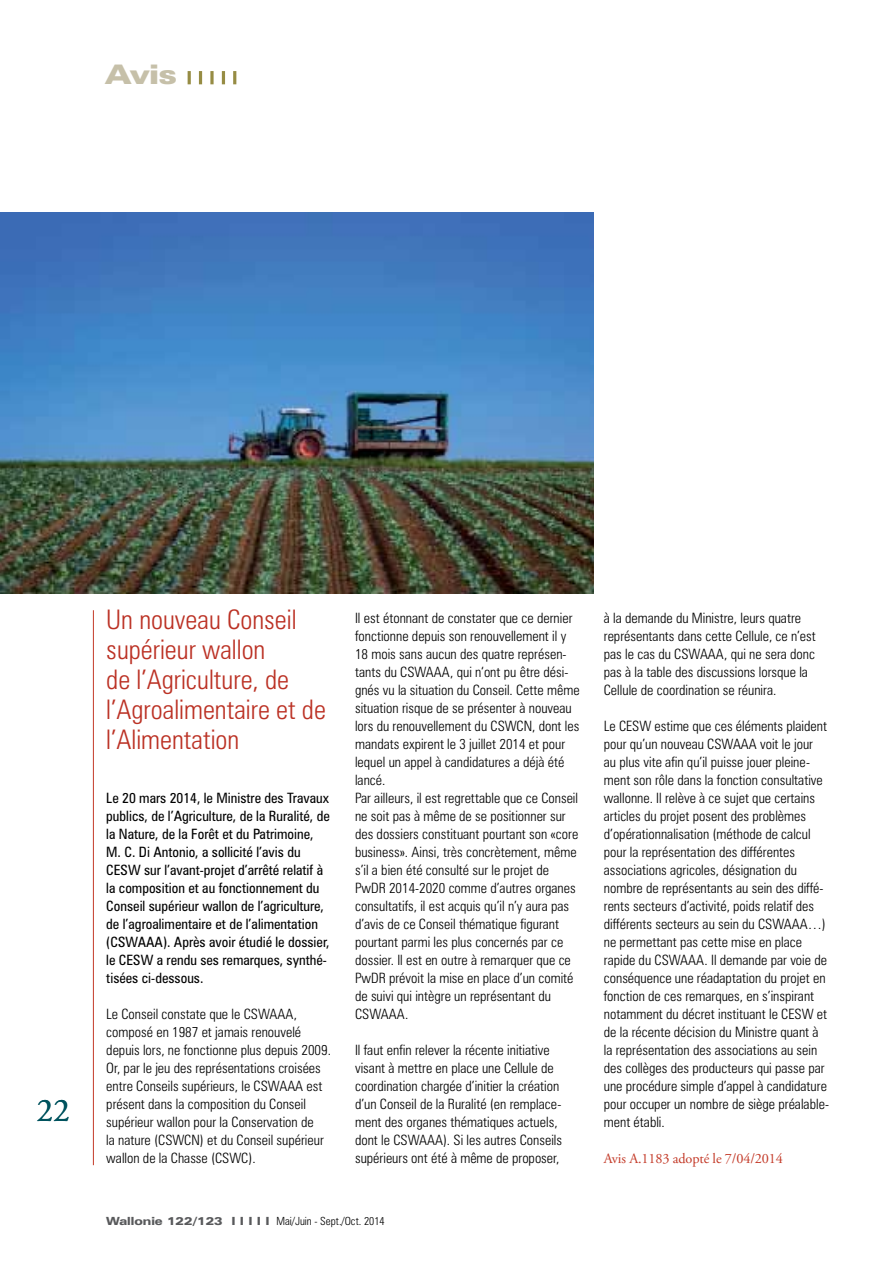
<style>
.page{position:relative;width:893px;height:1263px;background:#fff}
.page>*{position:absolute;margin:0;border:0;box-sizing:border-box;transform-origin:0 0}
.t1{font:33px "Adobe Garamond Pro";color:#00535e}
.t2{font:300 condensed 27px/30px "Zurich BT";color:#bb3124}
.t3{font:900 expanded 27px "Zurich BT";color:#c6c0a9}
.t4{font:300 condensed 14.25px/18px "Zurich BT";color:#000}
.t5{font:condensed 14.25px/18px "Zurich BT";color:#000}
.t6{font:14.25px "Adobe Garamond Pro";letter-spacing:-.01em;color:#c33927}
.t7{font:300 condensed 11.25px "Zurich BT";color:#000}
.s1{font-weight:900;font-stretch:expanded;color:#58595b}
</style>
<div class="page">
<img style="left:0;top:213px;width:593px;height:380px">
<svg style="left:188px;top:71px;width:3px;height:13px"></svg>
<svg style="left:199px;top:71px;width:3px;height:13px"></svg>
<svg style="left:210px;top:71px;width:4px;height:13px"></svg>
<svg style="left:222px;top:71px;width:3px;height:13px"></svg>
<svg style="left:233px;top:71px;width:3px;height:13px"></svg>
<hr style="left:93px;top:610px;width:1px;height:555px;background:#c33927">
<p class="t3" style="left:106px;top:59px;width:72px">Avis</p>
<p class="t1" style="left:37px;top:1091px;width:34px">22</p>
<p class="t2" style="left:106px;top:604px;width:221px">Un nouveau Conseil supérieur wallon<br>de l’Agriculture, de l’Agroalimentaire et de l’Alimentation</p>
<p class="t5" style="left:106px;top:789px;width:225px">Le 20 mars 2014, le Ministre des Travaux publics, de l’Agriculture, de la Ruralité, de la Nature, de la Forêt et du Patrimoine, M. C. Di Antonio, a sollicité l’avis du CESW sur l’avant-projet d’arrêté relatif à la composition et au fonctionnement du Conseil supérieur wallon de l’agriculture, de l’agroalimentaire et de l’alimentation (CSWAAA). Après avoir étudié le dossier, le CESW a rendu ses remarques, synthé&shy;tisées ci-dessous.</p>
<p class="t4" style="left:106px;top:1005px;width:226px">Le Conseil constate que le CSWAAA, composé en 1987 et jamais renouvelé depuis lors, ne fonctionne plus depuis 2009.<br>Or, par le jeu des représentations croisées entre Conseils supérieurs, le CSWAAA est présent dans la composition du Conseil supérieur wallon pour la Conservation de<br>la nature (CSWCN) et du Conseil supérieur wallon de la Chasse (CSWC).</p>
<p class="t4" style="left:355px;top:609px;width:226px">Il est étonnant de constater que ce dernier fonctionne depuis son renouvellement il y 18 mois sans aucun des quatre représen&shy;tants du CSWAAA, qui n‘ont pu être dési&shy;gnés vu la situation du Conseil. Cette même situation risque de se présenter à nouveau lors du renouvellement du CSWCN, dont les mandats expirent le 3 juillet 2014 et pour lequel un appel à candidatures a déjà été lancé.<br>Par ailleurs, il est regrettable que ce Conseil ne soit pas à même de se positionner sur des dossiers constituant pourtant son «core business». Ainsi, très concrètement, même s’il a bien été consulté sur le projet de PwDR 2014-2020 comme d’autres organes consultatifs, il est acquis qu’il n’y aura pas d’avis de ce Conseil thématique figurant pourtant parmi les plus concernés par ce dossier. Il est en outre à remarquer que ce PwDR prévoit la mise en place d’un comité de suivi qui intègre un représentant du CSWAAA.</p>
<p class="t4" style="left:355px;top:1041px;width:209px">Il faut enfin relever la récente initiative visant à mettre en place une Cellule de coordination chargée d’initier la création d’un Conseil de la Ruralité (en remplace&shy;ment des organes thématiques actuels, dont le CSWAAA). Si les autres Conseils supérieurs ont été à même de proposer,</p>
<p class="t7" style="left:106px;top:1214px;width:280px"><span class="s1">Wallonie 122/123 I I I I I</span> Mai/Juin - Sept./Oct. 2014</p>
<p class="t4" style="left:604px;top:609px;width:214px">à la demande du Ministre, leurs quatre représentants dans cette Cellule, ce n’est pas le cas du CSWAAA, qui ne sera donc pas à la table des discussions lorsque la Cellule de coordination se réunira.</p>
<p class="t4" style="left:604px;top:717px;width:227px">Le CESW estime que ces éléments plaident pour qu’un nouveau CSWAAA voit le jour<br>au plus vite afin qu’il puisse jouer pleine&shy;ment son rôle dans la fonction consultative wallonne. Il relève à ce sujet que certains articles du projet posent des problèmes d’opérationnalisation (méthode de calcul pour la représentation des différentes associations agricoles, désignation du nombre de représentants au sein des diffé&shy;rents secteurs d’activité, poids relatif des différents secteurs au sein du CSWAAA…) ne permettant pas cette mise en place rapide du CSWAAA. Il demande par voie de conséquence une réadaptation du projet en fonction de ces remarques, en s’inspirant notamment du décret instituant le CESW et de la récente décision du Ministre quant à la représentation des associations au sein des collèges des producteurs qui passe par une procédure simple d’appel à candidature pour occuper un nombre de siège préalable&shy;ment établi.</p>
<p class="t6" style="left:604px;top:1150px;width:181px">Avis A.1183 adopté le 7/04/2014</p>
</div>
